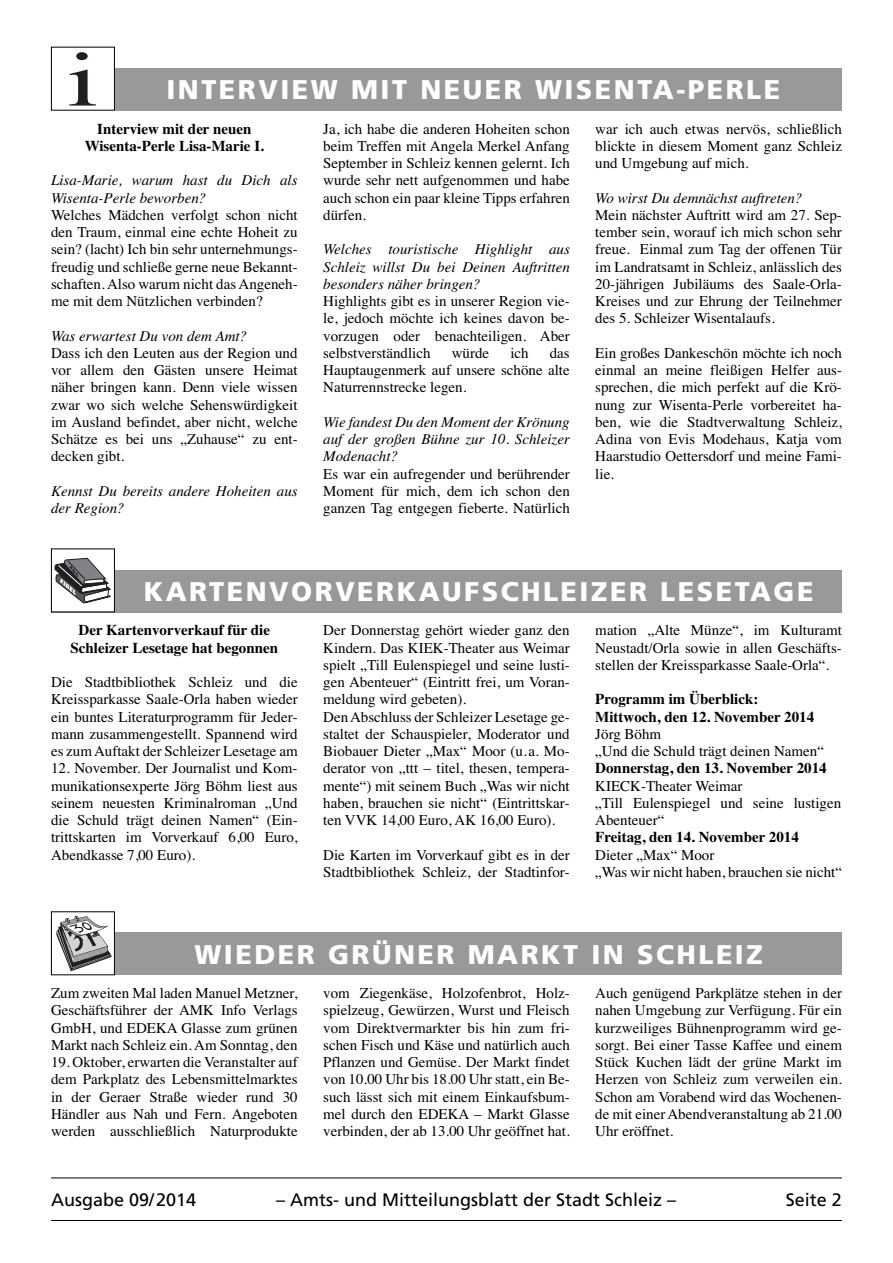
<style>
.page{position:relative;width:893px;height:1263px;background:#fff}
.page>*{position:absolute;margin:0;border:0;box-sizing:border-box;transform-origin:0 0}
.t1{font:900 27px "Frutiger";letter-spacing:.09em;color:#fff}
.t2{font:18px "Frutiger";color:#000}
.t3{font:15px/17.2px "Times";color:#000;text-align:justify}
.t4{font:italic 15px/17.2px "Times";color:#000}
.t5{font:700 15px/17.2px "Times";color:#000;text-align:center}
</style>
<div class="page">
<hr style="left:51px;top:1220px;width:791px;height:1px;background:#000">
<hr style="left:51px;top:1177px;width:791px;height:1px;background:#000">
<div style="left:51px;top:68px;width:791px;height:43px;background:#999"></div>
<div style="left:51px;top:47px;width:63px;height:63px;background:#fff"></div>
<svg style="left:69px;top:52px;width:27px;height:54px"></svg>
<div style="left:51px;top:47px;width:64px;height:64px;border:1px solid #000"></div>
<div style="left:51px;top:933px;width:791px;height:42px;background:#999"></div>
<div style="left:51px;top:912px;width:63px;height:63px;background:#fff"></div>
<svg style="left:56px;top:916px;width:56px;height:55px"></svg>
<div style="left:51px;top:911px;width:64px;height:64px;border:1px solid #000"></div>
<div style="left:51px;top:570px;width:791px;height:42px;background:#999"></div>
<div style="left:51px;top:549px;width:63px;height:63px;background:#fff"></div>
<svg style="left:54px;top:558px;width:57px;height:45px"></svg>
<div style="left:51px;top:548px;width:64px;height:64px;border:1px solid #000"></div>
<h1 class="t1" style="left:166px;top:79px;width:615px">INTERVIEW MIT NEUER WISENTA-PERLE</h1>
<p class="t5" style="left:85px;top:121px;width:181px">Interview mit der neuen<br>Wisenta-Perle Lisa-Marie I.</p>
<p class="t4" style="left:51px;top:173px;width:248px">Lisa-Marie, warum hast du Dich als<br>Wisenta-Perle beworben?</p>
<p class="t3" style="left:51px;top:208px;width:248px">Welches Mädchen verfolgt schon nicht den Traum, einmal eine echte Hoheit zu sein? (lacht) Ich bin sehr unternehmungs&shy;freudig und schließe gerne neue Bekannt&shy;schaften. Also warum nicht das Angeneh&shy;me mit dem Nützlichen verbinden?</p>
<p class="t4" style="left:51px;top:328px;width:198px">Was erwartest Du von dem Amt?</p>
<p class="t3" style="left:51px;top:346px;width:248px">Dass ich den Leuten aus der Region und vor allem den Gästen unsere Heimat näher bringen kann. Denn viele wissen zwar wo sich welche Sehenswürdigkeit im Ausland befindet, aber nicht, welche Schätze es bei uns „Zuhause“ zu ent&shy;decken gibt.</p>
<p class="t4" style="left:51px;top:483px;width:248px">Kennst Du bereits andere Hoheiten aus der Region?</p>
<p class="t3" style="left:323px;top:121px;width:248px">Ja, ich habe die anderen Hoheiten schon beim Treffen mit Angela Merkel Anfang September in Schleiz kennen gelernt. Ich wurde sehr nett aufgenommen und habe auch schon ein paar kleine Tipps erfahren dürfen.</p>
<p class="t4" style="left:323px;top:242px;width:248px;text-align:justify">Welches touristische Highlight aus Schleiz willst Du bei Deinen Auftritten besonders näher bringen?</p>
<p class="t3" style="left:323px;top:294px;width:248px">Highlights gibt es in unserer Region vie&shy;le, jedoch möchte ich keines davon be&shy;vorzugen oder benachteiligen. Aber selbstverständlich</p>
<p class="t3" style="left:323px;top:346px;width:248px;text-indent:227px">das Hauptaugenmerk auf unsere schöne alte Naturrennstrecke legen.</p>
<p class="t4" style="left:323px;top:414px;width:248px;text-align:justify">Wie fandest Du den Moment der Krönung auf der großen Bühne zur 10. Schleizer Modenacht?</p>
<p class="t3" style="left:323px;top:466px;width:248px">Es war ein aufregender und berührender Moment für mich, dem ich schon den ganzen Tag entgegen fieberte. Natürlich</p>
<p class="t3" style="left:452px;top:346px;width:39px">würde</p>
<p class="t3" style="left:510px;top:346px;width:20px">ich</p>
<p class="t3" style="left:595px;top:121px;width:248px">war ich auch etwas nervös, schließlich blickte in diesem Moment ganz Schleiz und Umgebung auf mich.</p>
<p class="t4" style="left:595px;top:190px;width:209px">Wo wirst Du demnächst auftreten?</p>
<p class="t3" style="left:595px;top:208px;width:248px">Mein nächster Auftritt wird am 27. Sep&shy;tember sein, worauf ich mich schon sehr freue. Einmal zum Tag der offenen Tür im Landratsamt in Schleiz, anlässlich des 20-jährigen Jubiläums des Saale-Orla-Kreises und zur Ehrung der Teilnehmer des 5. Schleizer Wisentalaufs.</p>
<p class="t3" style="left:595px;top:346px;width:248px">Ein großes Dankeschön möchte ich noch einmal an meine fleißigen Helfer aus&shy;sprechen, die mich perfekt auf die Krö&shy;nung zur Wisenta-Perle vorbereitet ha&shy;ben, wie die Stadtverwaltung Schleiz, Adina von Evis Modehaus, Katja vom Haarstudio Oettersdorf und meine Fami&shy;lie.</p>
<h1 class="t1" style="left:144px;top:580px;width:671px">KARTENVORVERKAUFSCHLEIZER LESETAGE</h1>
<p class="t5" style="left:71px;top:623px;width:209px">Der Kartenvorverkauf für die<br>Schleizer Lesetage hat begonnen</p>
<p class="t3" style="left:51px;top:675px;width:248px">Die Stadtbibliothek Schleiz und die Kreissparkasse Saale-Orla haben wieder ein buntes Literaturprogramm für Jeder&shy;mann zusammengestellt. Spannend wird es zum Auftakt der Schleizer Lesetage am</p>
<p class="t3" style="left:51px;top:761px;width:248px">12. November. Der Journalist und Kom&shy;munikationsexperte Jörg Böhm liest aus seinem neuesten Kriminalroman „Und die Schuld trägt deinen Namen“ (Ein&shy;trittskarten im Vorverkauf 6,00 Euro, Abendkasse 7,00 Euro).</p>
<p class="t3" style="left:323px;top:623px;width:248px;text-align:left">Der Donnerstag gehört wieder ganz den Kindern. Das KIEK-Theater aus Weimar spielt „Till Eulenspiegel und seine lusti&shy;gen Abenteuer“ (Eintritt frei, um Voran&shy;meldung wird gebeten).<br>Den Abschluss der Schleizer Lesetage ge&shy;staltet der Schauspieler, Moderator und Biobauer Dieter „Max“ Moor (u.a. Mo&shy;derator von „ttt – titel, thesen, tempera&shy;mente“) mit seinem Buch „Was wir nicht haben, brauchen sie nicht“ (Eintrittskar&shy;ten VVK 14,00 Euro, AK 16,00 Euro).</p>
<p class="t3" style="left:323px;top:847px;width:248px">Die Karten im Vorverkauf gibt es in der<br>Stadtbibliothek Schleiz, der Stadtinfor-</p>
<p class="t3" style="left:595px;top:623px;width:248px">mation „Alte Münze“, im Kulturamt Neustadt/Orla sowie in allen Geschäfts&shy;stellen der Kreissparkasse Saale-Orla“.</p>
<p class="t5" style="left:595px;top:692px;width:220px;text-align:left">Programm im Überblick:<br>Mittwoch, den 12. November 2014</p>
<p class="t3" style="left:595px;top:726px;width:230px">Jörg Böhm<br>„Und die Schuld trägt deinen Namen“</p>
<p class="t5" style="left:595px;top:761px;width:233px">Donnerstag, den 13. November 2014</p>
<p class="t3" style="left:595px;top:778px;width:247px;text-align:left">KIECK-Theater Weimar<br>„Till Eulenspiegel und seine lustigen<br>Abenteuer“</p>
<p class="t5" style="left:595px;top:830px;width:205px">Freitag, den 14. November 2014</p>
<p class="t3" style="left:595px;top:847px;width:248px">Dieter „Max“ Moor<br>„Was wir nicht haben, brauchen sie nicht“</p>
<h1 class="t1" style="left:194px;top:943px;width:570px">WIEDER GRÜNER MARKT IN SCHLEIZ</h1>
<p class="t3" style="left:51px;top:986px;width:248px">Zum zweiten Mal laden Manuel Metzner, Geschäftsführer der AMK Info Verlags GmbH, und EDEKA Glasse zum grünen Markt nach Schleiz ein. Am Sonntag, den</p>
<p class="t3" style="left:51px;top:1055px;width:248px">19. Oktober, erwarten die Veranstalter auf dem Parkplatz des Lebensmittelmarktes in der Geraer Straße wieder rund 30<br>Händler aus Nah und Fern. Angeboten werden ausschließlich Naturprodukte</p>
<p class="t3" style="left:323px;top:986px;width:248px">vom Ziegenkäse, Holzofenbrot, Holz&shy;spielzeug, Gewürzen, Wurst und Fleisch vom Direktvermarkter bis hin zum fri&shy;schen Fisch und Käse und natürlich auch Pflanzen und Gemüse. Der Markt findet von 10.00 Uhr bis 18.00 Uhr statt, ein Be&shy;such lässt sich mit einem Einkaufsbum&shy;mel durch den EDEKA – Markt Glasse verbinden, der ab 13.00 Uhr geöffnet hat.</p>
<p class="t3" style="left:595px;top:986px;width:248px">Auch genügend Parkplätze stehen in der nahen Umgebung zur Verfügung. Für ein kurzweiliges Bühnenprogramm wird ge&shy;sorgt. Bei einer Tasse Kaffee und einem Stück Kuchen lädt der grüne Markt im Herzen von Schleiz zum verweilen ein.<br>Schon am Vorabend wird das Wochenen&shy;de mit einer Abendveranstaltung ab 21.00<br>Uhr eröffnet.</p>
<p class="t2" style="left:51px;top:1193px;width:147px">Ausgabe 09/2014</p>
<p class="t2" style="left:276px;top:1193px;width:401px">– Amts- und Mitteilungsblatt der Stadt Schleiz –</p>
<p class="t2" style="left:786px;top:1193px;width:58px">Seite 2</p>
</div>
